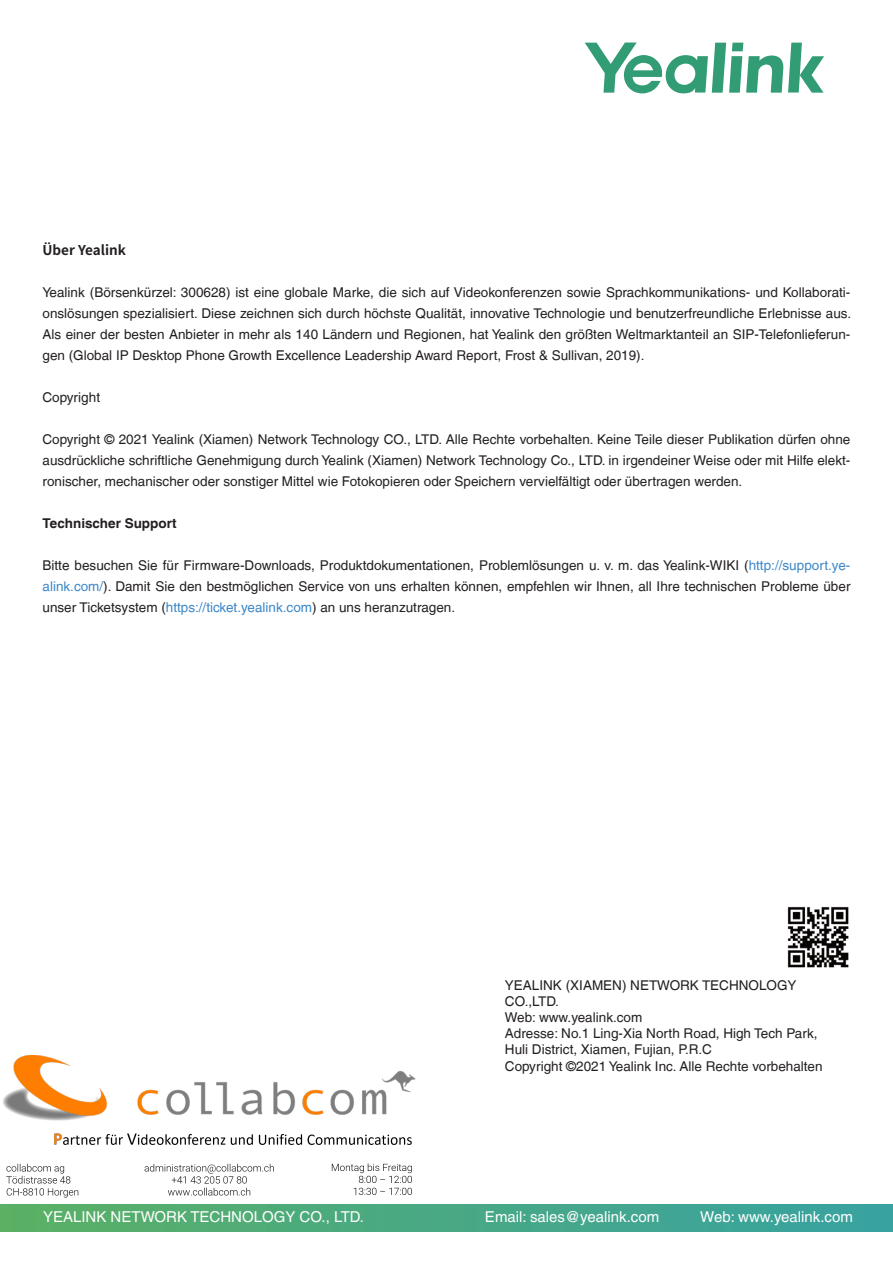
<style>
.page{position:relative;width:893px;height:1263px;background:#fff}
.page>*{position:absolute;margin:0;border:0;box-sizing:border-box;transform-origin:0 0}
.t1{font:15px "Helvetica LT";color:#fff}
.t2{font:13.5px/21px "Helvetica LT";color:#231f20;text-align:justify}
.t3{font:700 13.5px "Helvetica LT";color:#231f20}
.t4{font:700 13.5px "Source Han Sans SC";color:#231f20}
.s1{color:#3b87c7}
</style>
<div class="page">
<svg style="left:585px;top:43px;width:239px;height:50px"></svg>
<div style="left:0;top:1204px;width:893px;height:27px;background:linear-gradient(to right,#5ab065,#38a2a2)"></div>
<img style="left:787px;top:907px;width:62px;height:60px">
<img style="left:3px;top:1056px;width:413px;height:142px">
<p class="t4" style="left:43px;top:243px;width:85px">Über Yealink</p>
<p class="t2" style="left:43px;top:282px;width:810px">Yealink (Börsenkürzel: 300628) ist eine globale Marke, die sich auf Videokonferenzen sowie Sprachkommunikations- und Kollaborati&shy;onslösungen spezialisiert. Diese zeichnen sich durch höchste Qualität, innovative Technologie und benutzerfreundliche Erlebnisse aus.<br>Als einer der besten Anbieter in mehr als 140 Ländern und Regionen, hat Yealink den größten Weltmarktanteil an SIP-Telefonlieferun&shy;gen (Global IP Desktop Phone Growth Excellence Leadership Award Report, Frost &amp; Sullivan, 2019).</p>
<p class="t2" style="left:43px;top:387px;width:59px">Copyright</p>
<p class="t2" style="left:43px;top:429px;width:809px">Copyright © 2021 Yealink (Xiamen) Network Technology CO., LTD. Alle Rechte vorbehalten. Keine Teile dieser Publikation dürfen ohne ausdrückliche schriftliche Genehmigung durch Yealink (Xiamen) Network Technology Co., LTD. in irgendeiner Weise oder mit Hilfe elekt&shy;ronischer, mechanischer oder sonstiger Mittel wie Fotokopieren oder Speichern vervielfältigt oder übertragen werden.</p>
<p class="t3" style="left:43px;top:515px;width:136px">Technischer Support</p>
<p class="t2" style="left:43px;top:555px;width:809px">Bitte besuchen Sie für Firmware-Downloads, Produktdokumentationen, Problemlösungen u. v. m. das Yealink-WIKI (<span class="s1">http://support.ye&shy;alink.com/</span>). Damit Sie den bestmöglichen Service von uns erhalten können, empfehlen wir Ihnen, all Ihre technischen Probleme über unser Ticketsystem (<span class="s1">https://ticket.yealink.com</span>) an uns heranzutragen.</p>
<p class="t2" style="left:505px;top:977px;width:319px;line-height:16.2px;text-align:left">YEALINK (XIAMEN) NETWORK TECHNOLOGY CO.,LTD.<br>Web: www.yealink.com<br>Adresse: No.1 Ling-Xia North Road, High Tech Park, Huli District, Xiamen, Fujian, P.R.C<br>Copyright ©2021 Yealink Inc. Alle Rechte vorbehalten</p>
<p class="t1" style="left:43px;top:1207px;width:322px">YEALINK NETWORK TECHNOLOGY CO., LTD.</p>
<p class="t1" style="left:485px;top:1207px;width:176px">Email: sales@yealink.com</p>
<p class="t1" style="left:700px;top:1207px;width:154px">Web: www.yealink.com</p>
</div>
